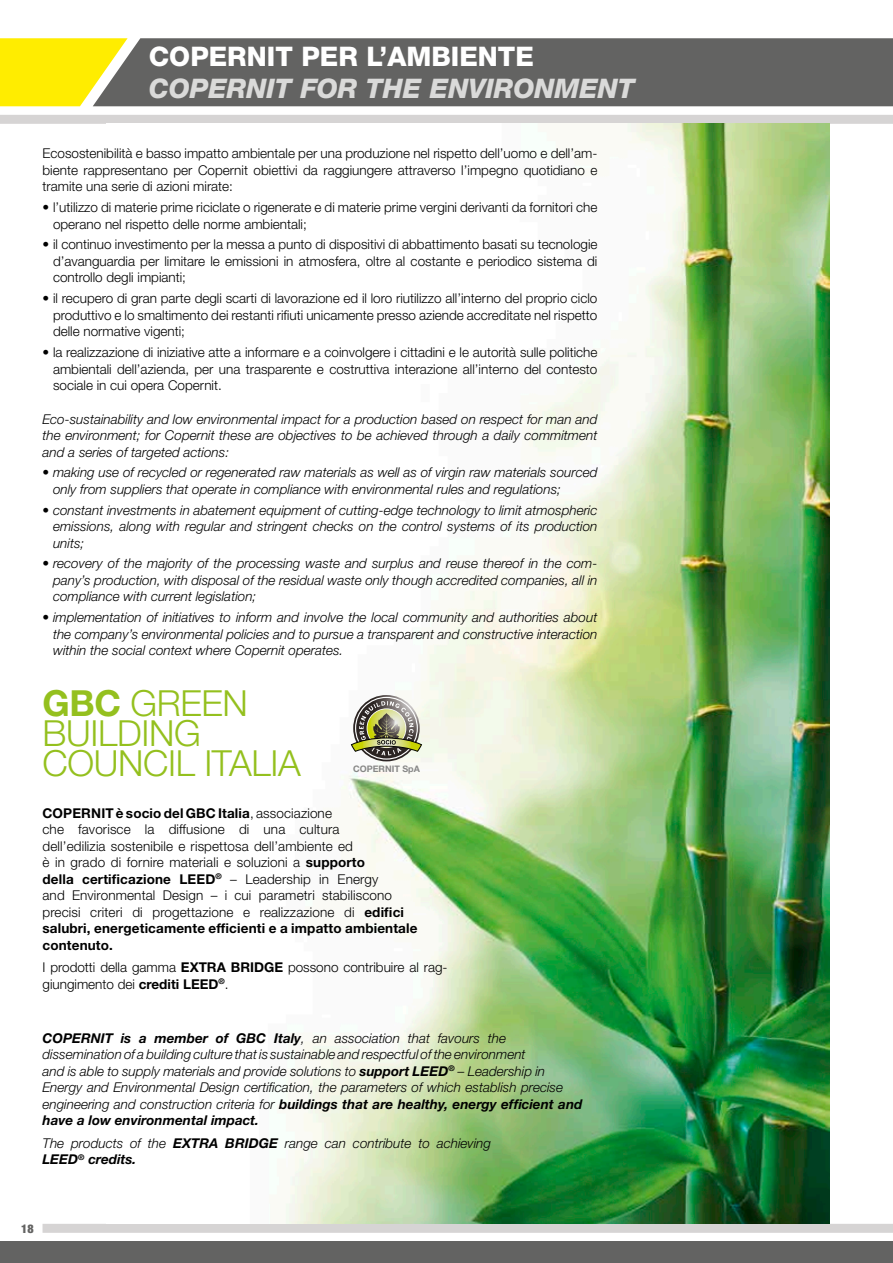
<style>
.page{position:relative;width:893px;height:1263px;background:#fff}
.page>*{position:absolute;margin:0;border:0;box-sizing:border-box;transform-origin:0 0}
.t1{font:300 36px/30px "Helvetica Neue LT Std";letter-spacing:-.01em;color:#94c01e}
.t2{font:italic 800 27px "Helvetica Neue LT Std";color:#dadad9}
.t3{font:800 27px "Helvetica Neue LT Std";color:#fff}
.t4{font:300 13.5px/16.5px "Helvetica Neue LT Std";color:#000;text-align:justify}
.t5{font:italic 300 13.5px/16.5px "Helvetica Neue LT Std";color:#000;text-align:justify}
.t6{font:900 condensed 12px "Helvetica Neue LT Std";color:#636362}
.t7{font:700 9px "Helvetica Neue LT Std";color:#878786}
.s1{font-weight:700}
</style>
<div class="page">
<div style="left:0;top:1241px;width:893px;height:22px;background:#636362"></div>
<div style="left:0;top:115px;width:893px;height:9px;background:#d6d4d4"></div>
<div style="left:43px;top:1224px;width:850px;height:9px;background:#d6d4d4"></div>
<div style="left:128px;top:38px;width:765px;height:68px;background:#636362"></div>
<svg style="left:0;top:38px;width:128px;height:68px;background:#efe120"></svg>
<img style="left:285px;top:124px;width:544px;height:1100px">
<svg style="left:350px;top:697px;width:72px;height:63px"></svg>
<p class="t3" style="left:149px;top:40px;width:386px">COPERNIT PER L’AMBIENTE</p>
<p class="t2" style="left:149px;top:72px;width:488px">COPERNIT FOR THE ENVIRONMENT</p>
<p class="t4" style="left:43px;top:145px;width:556px">Ecosostenibilità e basso impatto ambientale per una produzione nel rispetto dell’uomo e dell’am&shy;biente rappresentano per Copernit obiettivi da raggiungere attraverso l’impegno quotidiano e tramite una serie di azioni mirate:</p>
<p class="t4" style="left:53px;top:199px;width:546px;text-indent:-11px">• l’utilizzo di materie prime riciclate o rigenerate e di materie prime vergini derivanti da fornitori che operano nel rispetto delle norme ambientali;</p>
<p class="t4" style="left:53px;top:236px;width:546px;text-indent:-11px">• il continuo investimento per la messa a punto di dispositivi di abbattimento basati su tecnologie d’avanguardia per limitare le emissioni in atmosfera, oltre al costante e periodico sistema di controllo degli impianti;</p>
<p class="t4" style="left:53px;top:290px;width:546px;text-indent:-11px">• il recupero di gran parte degli scarti di lavorazione ed il loro riutilizzo all’interno del proprio ciclo produttivo e lo smaltimento dei restanti rifiuti unicamente presso aziende accreditate nel rispetto delle normative vigenti;</p>
<p class="t4" style="left:53px;top:344px;width:546px;text-indent:-11px">• la realizzazione di iniziative atte a informare e a coinvolgere i cittadini e le autorità sulle politiche ambientali dell’azienda, per una trasparente e costruttiva interazione all’interno del contesto sociale in cui opera Copernit.</p>
<p class="t5" style="left:43px;top:410px;width:556px">Eco-sustainability and low environmental impact for a production based on respect for man and the environment; for Copernit these are objectives to be achieved through a daily commitment and a series of targeted actions:</p>
<p class="t5" style="left:53px;top:464px;width:546px;text-indent:-11px">• making use of recycled or regenerated raw materials as well as of virgin raw materials sourced only from suppliers that operate in compliance with environmental rules and regulations;</p>
<p class="t5" style="left:53px;top:501px;width:546px;text-indent:-11px">• constant investments in abatement equipment of cutting-edge technology to limit atmospheric emissions, along with regular and stringent checks on the control systems of its production units;</p>
<p class="t5" style="left:53px;top:555px;width:546px;text-indent:-11px">• recovery of the majority of the processing waste and surplus and reuse thereof in the com&shy;pany’s production, with disposal of the residual waste only though accredited companies, all in compliance with current legislation;</p>
<p class="t5" style="left:53px;top:609px;width:546px;text-indent:-11px">• implementation of initiatives to inform and involve the local community and authorities about the company’s environmental policies and to pursue a transparent and constructive interaction within the social context where Copernit operates.</p>
<p class="t1" style="left:43px;top:688px;width:260px"><span class="s1">GBC</span> GREEN<br>BUILDING<br>COUNCIL ITALIA</p>
<p class="t7" style="left:353px;top:763px;width:68px">COPERNIT SpA</p>
<p class="t4" style="left:43px;top:804px;width:376px;text-align:left"><span class="s1">COPERNIT è socio del GBC Italia</span>, associazione<br>che favorisce la diffusione di una cultura<br>dell’edilizia sostenibile e rispettosa dell’ambiente ed<br>è in grado di fornire materiali e soluzioni a <span class="s1">supporto<br>della certificazione LEED</span><sup>®</sup> – Leadership in Energy<br>and Environmental Design – i cui parametri stabiliscono precisi criteri di progettazione e realizzazione di <span class="s1">edifici salubri, energeticamente efficienti e a impatto ambientale contenuto.</span></p>
<p class="t4" style="left:43px;top:959px;width:407px">I prodotti della gamma <span class="s1">EXTRA BRIDGE</span> possono contribuire al rag&shy;giungimento dei <span class="s1">crediti LEED</span><sup>®</sup>.</p>
<p class="t5" style="left:43px;top:1030px;width:542px;text-align:left"><span class="s1">COPERNIT is a member of GBC Italy</span>, an association that favours the dissemination of a building culture that is sustainable and respectful of the environment<br>and is able to supply materials and provide solutions to <span class="s1">support LEED</span><sup>®</sup> – Leadership in Energy and Environmental Design certification, the parameters of which establish precise engineering and construction criteria for <span class="s1">buildings that are healthy, energy efficient and have a low environmental impact.</span></p>
<p class="t5" style="left:43px;top:1135px;width:450px">The products of the <span class="s1">EXTRA BRIDGE</span> range can contribute to achieving<br><span class="s1">LEED</span><sup>®</sup> <span class="s1">credits.</span></p>
<p class="t6" style="left:21px;top:1221px;width:14px">18</p>
</div>
